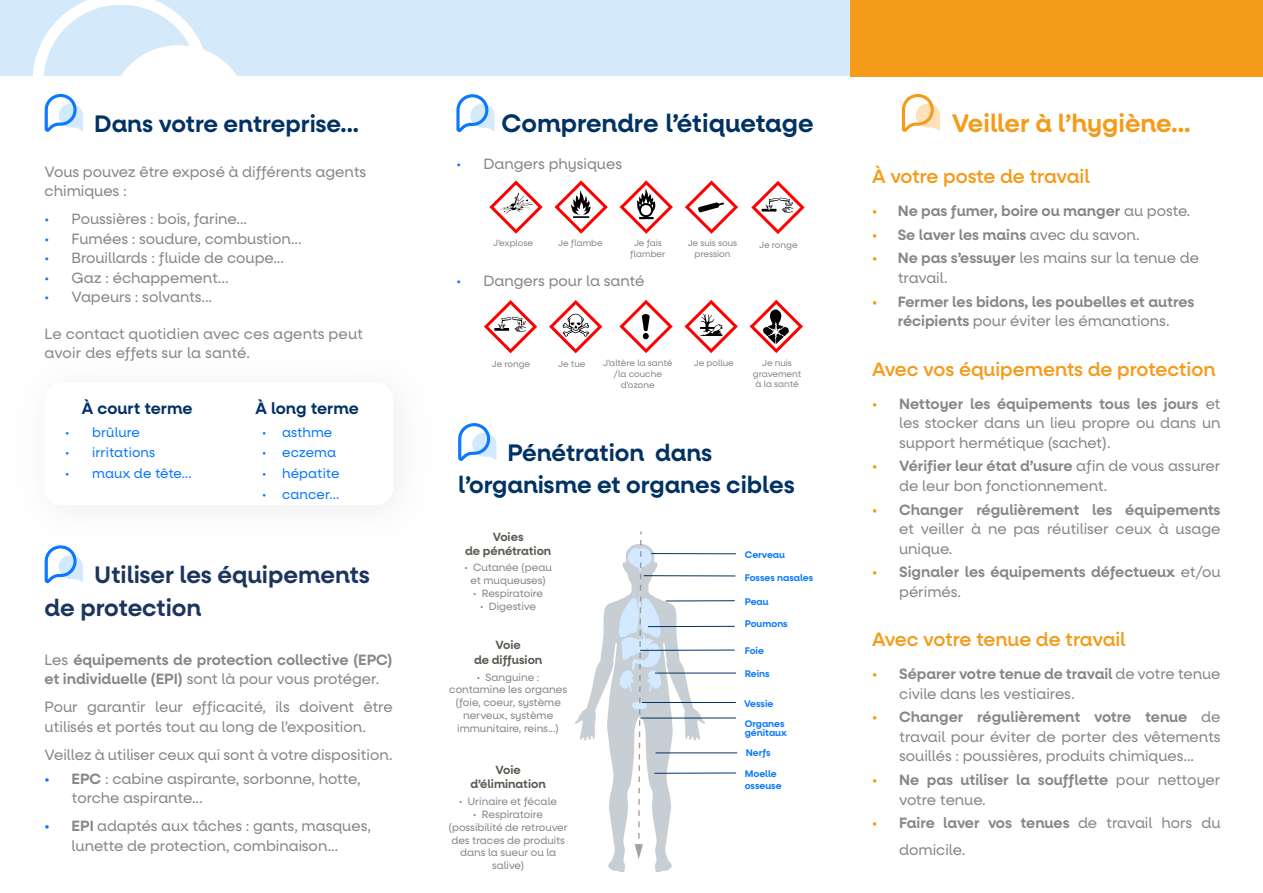
<style>
.page{position:relative;width:1263px;height:893px;background:#fff}
.page>*{position:absolute;margin:0;border:0;box-sizing:border-box;transform-origin:0 0}
.t1{font:600 25.5px "Neulis Alt";color:#003263}
.t2{font:600 25.5px "Neulis Alt";color:#f59b1a}
.t3{font:600 24px/32.4px "Neulis Alt";color:#003263}
.t4{font:600 24px/32.4px "Neulis Alt";color:#1c355e}
.t5{font:500 19.5px "Neulis Alt";color:#f59b1a}
.t6{font:600 16.5px "Neulis Alt";color:#003263}
.t7{font:15px/19.5px "Neulis Alt";color:#878787}
.t8{font:600 15px/19.5px "Neulis Alt";color:#878787}
.t9{font:13.5px "Neulis Alt";letter-spacing:.01em;color:#0878ff}
.t10{font:600 12px/14.4px "Neulis Alt";color:#595850;text-align:center}
.t11{font:10.65px/12.8px "Neulis Alt";color:#878787;text-align:center}
.t12{font:600 9.75px/21.1px "Neulis Alt";color:#0878ff}
.t13{font:9px/10.8px "Neulis Alt";color:#878787;text-align:center}
.s1{color:#0878ff}
.s2{font-weight:400}
.s3{font-weight:600;color:#0878ff}
.s4{font-weight:600}
.s5{color:#f59b1a}
.s6{font-weight:600;color:#f59b1a}
</style>
<div class="page">
<div style="left:0;top:0;width:1263px;height:76px;background:#d4e9f9"></div>
<div style="left:850px;top:0;width:413px;height:77px;background:#f59b1a"></div>
<svg style="left:549px;top:300px;width:53px;height:53px"></svg>
<svg style="left:484px;top:300px;width:53px;height:53px"></svg>
<svg style="left:751px;top:181px;width:54px;height:53px"></svg>
<svg style="left:619px;top:300px;width:54px;height:53px"></svg>
<svg style="left:750px;top:300px;width:53px;height:53px"></svg>
<svg style="left:684px;top:300px;width:54px;height:53px"></svg>
<svg style="left:489px;top:180px;width:54px;height:54px"></svg>
<svg style="left:554px;top:180px;width:54px;height:54px"></svg>
<svg style="left:620px;top:180px;width:53px;height:54px"></svg>
<svg style="left:685px;top:180px;width:53px;height:54px"></svg>
<svg style="left:456px;top:94px;width:39px;height:39px"></svg>
<svg style="left:33px;top:0;width:204px;height:132px"></svg>
<svg style="left:458px;top:423px;width:38px;height:38px"></svg>
<svg style="left:901px;top:94px;width:39px;height:38px"></svg>
<svg style="left:44px;top:545px;width:39px;height:39px"></svg>
<hr style="left:655px;top:673px;width:81px;height:1px;background:#003263">
<hr style="left:651px;top:553px;width:85px;height:1px;background:#003263">
<hr style="left:644px;top:575px;width:91px;height:1px;background:#003263">
<hr style="left:666px;top:600px;width:69px;height:1px;background:#003263">
<hr style="left:640px;top:650px;width:95px;height:1px;background:#003263">
<hr style="left:656px;top:753px;width:81px;height:1px;background:#003263">
<hr style="left:640px;top:718px;width:96px;height:1px;background:#003263">
<hr style="left:654px;top:773px;width:82px;height:1px;background:#003263">
<hr style="left:648px;top:626px;width:87px;height:1px;background:#003263">
<hr style="left:642px;top:702px;width:94px;height:1px;background:#003263">
<svg style="left:574px;top:531px;width:132px;height:341px"></svg>
<h2 class="t3" style="left:94px;top:108px;width:266px">Dans votre entreprise...</h2>
<h1 class="t1" style="left:501px;top:108px;width:314px">Comprendre l’étiquetage</h1>
<p class="t7" style="left:45px;top:162px;width:323px">Vous pouvez être exposé à différents agents chimiques :</p>
<p class="t7" style="left:45px;top:210px;width:204px"><span class="s1">•</span> Poussières : bois, farine...</p>
<p class="t7" style="left:45px;top:229px;width:259px"><span class="s1">•</span> Fumées : soudure, combustion...</p>
<p class="t7" style="left:45px;top:249px;width:241px"><span class="s1">•</span> Brouillards : fluide de coupe...</p>
<p class="t7" style="left:45px;top:268px;width:185px"><span class="s1">•</span> Gaz : échappement...</p>
<p class="t7" style="left:45px;top:288px;width:169px"><span class="s1">•</span> Vapeurs : solvants...</p>
<p class="t7" style="left:45px;top:324px;width:320px">Le contact quotidien avec ces agents peut avoir des effets sur la santé.</p>
<p class="t7" style="left:456px;top:154px;width:167px"><span class="s1">•</span> Dangers physiques</p>
<p class="t13" style="left:493px;top:238px;width:42px">J’explose</p>
<p class="t13" style="left:558px;top:238px;width:46px">Je flambe</p>
<p class="t13" style="left:630px;top:238px;width:37px">Je fais flamber</p>
<p class="t13" style="left:688px;top:238px;width:51px">Je suis sous pression</p>
<p class="t13" style="left:759px;top:240px;width:40px">Je ronge</p>
<p class="t7" style="left:456px;top:271px;width:190px"><span class="s1">•</span> Dangers pour la santé</p>
<p class="t13" style="left:603px;top:358px;width:71px">J’altère la santé /la couche d’ozone</p>
<p class="t13" style="left:753px;top:357px;width:50px">Je nuis gravement à la santé</p>
<p class="t13" style="left:558px;top:359px;width:29px">Je tue</p>
<p class="t13" style="left:694px;top:358px;width:41px">Je pollue</p>
<p class="t13" style="left:492px;top:359px;width:40px">Je ronge</p>
<p class="t6" style="left:82px;top:399px;width:112px">À court terme</p>
<p class="t6" style="left:256px;top:399px;width:105px">À long terme</p>
<p class="t9" style="left:65px;top:424px;width:76px">• brûlure</p>
<p class="t9" style="left:65px;top:445px;width:92px">• irritations</p>
<p class="t9" style="left:65px;top:466px;width:128px">• maux de tête...</p>
<p class="t9" style="left:262px;top:424px;width:72px">• asthme</p>
<p class="t9" style="left:262px;top:445px;width:75px">• eczema</p>
<p class="t9" style="left:262px;top:466px;width:79px">• hépatite</p>
<p class="t9" style="left:262px;top:486px;width:79px">• cancer...</p>
<h2 class="t4" style="left:45px;top:559px;width:327px;text-indent:50px">Utiliser les équipements de protection</h2>
<p class="t8" style="left:45px;top:650px;width:349px"><span class="s2">Les</span> équipements de protection collective (EPC) et individuelle (EPI) <span class="s2">sont là pour vous protéger.</span></p>
<p class="t7" style="left:45px;top:698px;width:349px">Pour garantir leur efficacité, ils doivent être utilisés et portés tout au long de l’exposition.</p>
<p class="t7" style="left:45px;top:745px;width:349px">Veillez à utiliser ceux qui sont à votre disposition.</p>
<p class="t7" style="left:72px;top:769px;width:291px;text-indent:-27px"><span class="s3">•</span> <span class="s4">EPC</span> : cabine aspirante, sorbonne, hotte, torche aspirante...</p>
<p class="t7" style="left:45px;top:816px;width:328px;text-align:center"><span class="s3">•</span> <span class="s4">EPI</span> adaptés aux tâches : gants, masques, lunette de protection, combinaison...</p>
<h2 class="t3" style="left:458px;top:437px;width:338px;text-indent:49px">Pénétration dans l’organisme et organes cibles</h2>
<p class="t10" style="left:465px;top:530px;width:88px">Voies<br>de pénétration</p>
<p class="t11" style="left:464px;top:562px;width:89px">• Cutanée (peau et muqueuses)</p>
<p class="t11" style="left:473px;top:587px;width:71px">• Respiratoire</p>
<p class="t11" style="left:480px;top:600px;width:57px">• Digestive</p>
<p class="t10" style="left:474px;top:638px;width:70px">Voie<br>de diffusion</p>
<p class="t11" style="left:449px;top:671px;width:119px">• Sanguine : contamine les organes (foie, coeur, système nerveux, système immunitaire, reins...)</p>
<p class="t10" style="left:470px;top:763px;width:77px">Voie d’élimination</p>
<p class="t11" style="left:459px;top:795px;width:99px">• Urinaire et fécale</p>
<p class="t11" style="left:449px;top:808px;width:121px">• Respiratoire (possibilité de retrouver des traces de produits dans la sueur ou la salive)</p>
<p class="t12" style="left:745px;top:544px;width:42px">Cerveau</p>
<p class="t12" style="left:745px;top:567px;width:70px">Fosses nasales</p>
<p class="t12" style="left:745px;top:591px;width:25px">Peau</p>
<p class="t12" style="left:745px;top:613px;width:45px">Poumons</p>
<p class="t12" style="left:745px;top:640px;width:21px">Foie</p>
<p class="t12" style="left:745px;top:663px;width:26px">Reins</p>
<p class="t12" style="left:744px;top:693px;width:42px;line-height:20.2px">Vessie<br>Organes</p>
<p class="t12" style="left:745px;top:722px;width:44px">génitaux</p>
<p class="t12" style="left:745px;top:742px;width:33px">Nerfs<br>Moelle</p>
<p class="t12" style="left:745px;top:775px;width:38px">osseuse</p>
<h1 class="t2" style="left:952px;top:108px;width:241px">Veiller à l’hygiène...</h1>
<h3 class="t5" style="left:872px;top:165px;width:219px">À votre poste de travail</h3>
<p class="t8" style="left:872px;top:201px;width:320px"><span class="s5">•</span> Ne pas fumer, boire ou manger <span class="s2">au poste.</span></p>
<p class="t8" style="left:872px;top:225px;width:269px"><span class="s5">•</span> Se laver les mains <span class="s2">avec du savon.</span></p>
<p class="t7" style="left:898px;top:249px;width:303px;text-indent:-26px"><span class="s6">•</span> <span class="s4">Ne pas s’essuyer</span> les mains sur la tenue de travail.</p>
<p class="t8" style="left:872px;top:292px;width:324px;text-align:center"><span class="s5">•</span> Fermer les bidons, les poubelles et autres récipients <span class="s2">pour éviter les émanations.</span></p>
<h3 class="t5" style="left:872px;top:358px;width:345px">Avec vos équipements de protection</h3>
<p class="t7" style="left:899px;top:394px;width:323px;text-align:justify;text-indent:-27px"><span class="s6">•</span> <span class="s4">Nettoyer les équipements tous les jours</span> et les stocker dans un lieu propre ou dans un support hermétique (sachet).</p>
<p class="t7" style="left:899px;top:457px;width:323px;text-indent:-27px"><span class="s6">•</span> <span class="s4">Vérifier leur état d’usure</span> afin de vous assurer de leur bon fonctionnement.</p>
<p class="t7" style="left:899px;top:500px;width:323px;text-align:justify;text-indent:-27px"><span class="s6">•</span> <span class="s4">Changer régulièrement les équipements </span>et veiller à ne pas réutiliser ceux à usage unique.</p>
<p class="t8" style="left:899px;top:563px;width:323px;text-indent:-27px"><span class="s5">•</span> Signaler les équipements défectueux <span class="s2">et/ou périmés.</span></p>
<h3 class="t5" style="left:872px;top:628px;width:255px">Avec votre tenue de travail</h3>
<p class="t7" style="left:899px;top:664px;width:323px;text-indent:-27px"><span class="s6">•</span> <span class="s4">Séparer votre tenue de travail</span> de votre tenue civile dans les vestiaires.</p>
<p class="t7" style="left:899px;top:708px;width:323px;text-align:justify;text-indent:-27px"><span class="s6">•</span> <span class="s4">Changer régulièrement votre tenue</span> de travail pour éviter de porter des vêtements souillés : poussières, produits chimiques...</p>
<p class="t8" style="left:899px;top:771px;width:323px;text-indent:-27px"><span class="s5">•</span> Ne pas utiliser la soufflette <span class="s2">pour nettoyer votre tenue.</span></p>
<p class="t7" style="left:899px;top:810px;width:323px;line-height:27px;text-indent:-27px"><span class="s6">•</span> <span class="s4">Faire laver vos tenues</span> de travail hors du domicile.</p>
</div>
